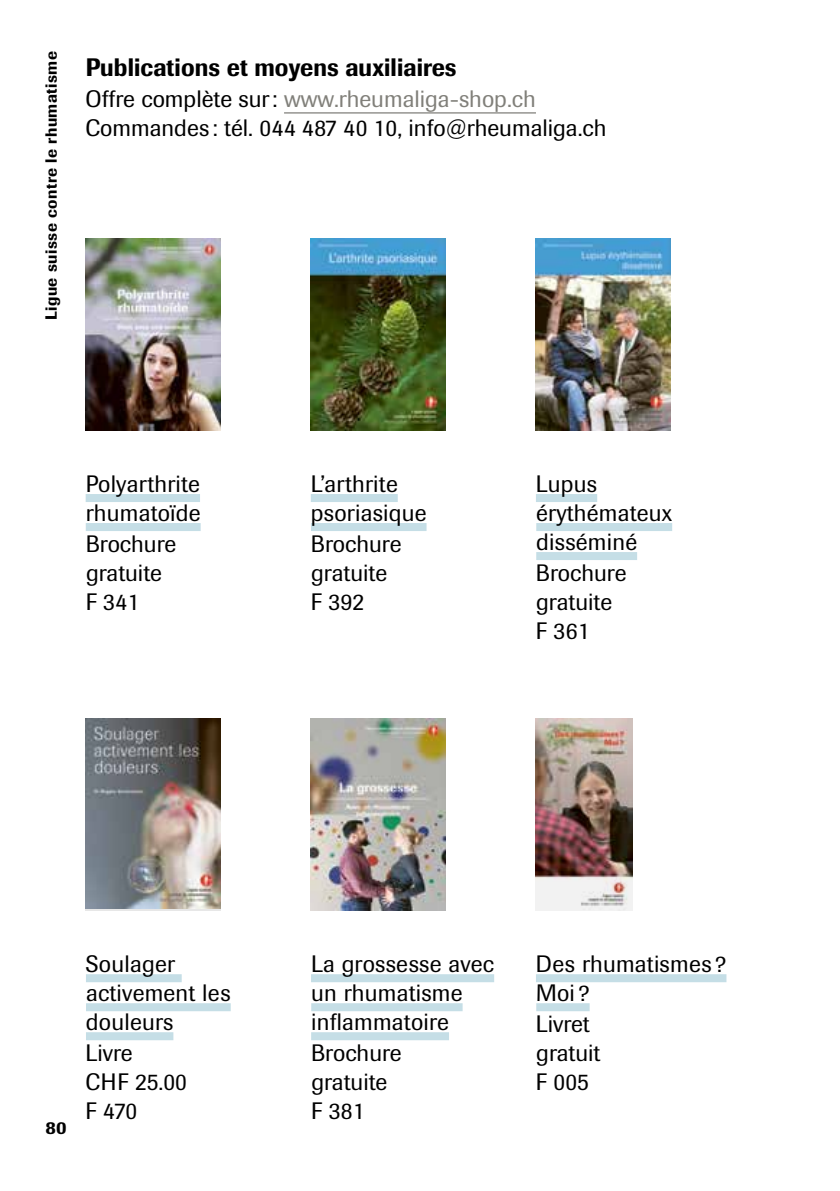
<style>
.page{position:relative;width:840px;height:1191px;background:#fff}
.page>*{position:absolute;margin:0;border:0;box-sizing:border-box;transform-origin:0 0}
.t1{font:500 25px "Imago";letter-spacing:.005em;color:#000;scale:.93 1}
.t2{font:23.6px/29.4px "Imago";letter-spacing:.01em;color:#000}
.t3{font:500 18px "Imago";color:#000}
.t4{font:500 16px "Imago";letter-spacing:.03em;color:#000}
.s1{color:#81807a}
</style>
<div class="page">
<div style="left:86px;top:494px;width:114px;height:8px;background:#c5dee6"></div>
<div style="left:86px;top:523px;width:114px;height:8px;background:#c5dee6"></div>
<div style="left:310px;top:494px;width:87px;height:8px;background:#c5dee6"></div>
<div style="left:311px;top:523px;width:115px;height:8px;background:#c5dee6"></div>
<div style="left:535px;top:494px;width:62px;height:8px;background:#c5dee6"></div>
<div style="left:536px;top:523px;width:135px;height:8px;background:#c5dee6"></div>
<div style="left:536px;top:552px;width:100px;height:8px;background:#c5dee6"></div>
<img style="left:310px;top:718px;width:135px;height:192px">
<img style="left:85px;top:238px;width:135px;height:192px">
<img style="left:85px;top:718px;width:135px;height:190px">
<img style="left:310px;top:238px;width:135px;height:192px">
<img style="left:535px;top:238px;width:135px;height:192px">
<div style="left:86px;top:974px;width:96px;height:8px;background:#c5dee6"></div>
<div style="left:86px;top:1003px;width:144px;height:8px;background:#c5dee6"></div>
<div style="left:86px;top:1032px;width:87px;height:8px;background:#c5dee6"></div>
<div style="left:311px;top:974px;width:183px;height:8px;background:#c5dee6"></div>
<div style="left:311px;top:1003px;width:151px;height:8px;background:#c5dee6"></div>
<div style="left:311px;top:1032px;width:138px;height:8px;background:#c5dee6"></div>
<div style="left:535px;top:974px;width:191px;height:8px;background:#c5dee6"></div>
<div style="left:536px;top:1003px;width:53px;height:8px;background:#c5dee6"></div>
<img style="left:535px;top:718px;width:97px;height:192px">
<hr style="left:284px;top:112px;width:251px;height:2px;background:#959490">
<p class="t4" style="left:41px;top:320px;width:270px;rotate:-90deg">Ligue suisse contre le rhumatisme</p>
<p class="t1" style="left:86px;top:52px;width:400px">Publications et moyens auxiliaires</p>
<p class="t2" style="left:85px;top:84px;width:522px">Offre complète sur: <span class="s1">www.rheumaliga-shop.ch<br></span>Commandes : tél. 044 487 40 10, info@rheumaliga.ch</p>
<p class="t2" style="left:86px;top:469px;width:116px">Polyarthrite rhumatoïde<br>Brochure gratuite<br>F 341</p>
<p class="t2" style="left:310px;top:469px;width:117px">L’arthrite psoriasique<br>Brochure gratuite<br>F 392</p>
<p class="t2" style="left:535px;top:469px;width:138px">Lupus érythémateux disséminé<br>Brochure gratuite<br>F 361</p>
<p class="t3" style="left:45px;top:1117px;width:23px">80</p>
<p class="t2" style="left:85px;top:949px;width:147px">Soulager activement les douleurs<br>Livre<br>CHF 25.00<br>F 470</p>
<p class="t2" style="left:311px;top:949px;width:184px">La grossesse avec un rhumatisme inflammatoire<br>Brochure<br>gratuite<br>F 381</p>
<p class="t2" style="left:535px;top:949px;width:192px">Des rhumatismes ?<br>Moi ?<br>Livret<br>gratuit<br>F 005</p>
</div>
